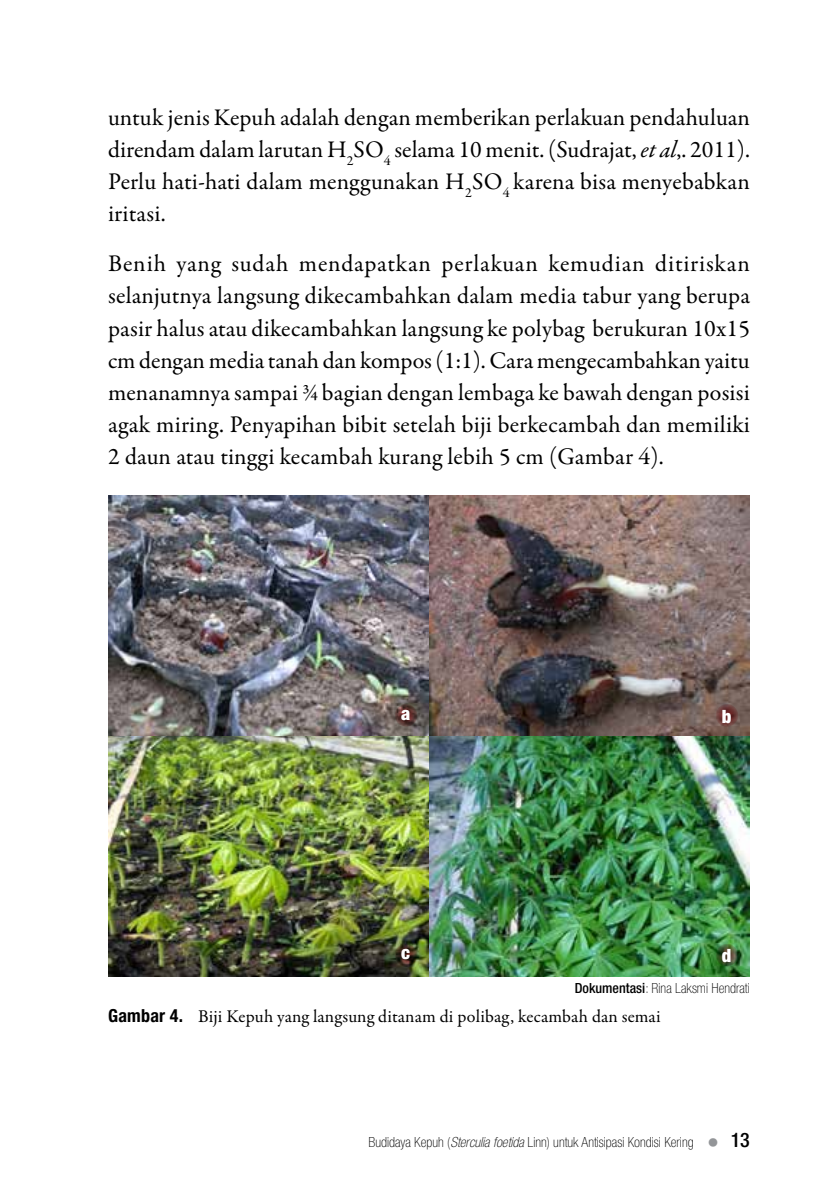
<style>
.page{position:relative;width:840px;height:1191px;background:#fff}
.page>*{position:absolute;margin:0;border:0;box-sizing:border-box;transform-origin:0 0}
.t1{font:24px/32px "Garamond Premr Pro";letter-spacing:.01em;color:#000;text-align:justify}
.t2{font:900 condensed 18.4px "Helvetica Neue";color:#fff}
.t3{font:18px "Garamond Premr Pro";letter-spacing:.01em;color:#000}
.t4{font:100 condensed 14px "Helvetica Neue";color:#000}
.s1{font-style:italic}
.s2{font-weight:500}
.s3{font-family:"Helvetica Neue";font-weight:700;font-stretch:condensed}
.s4{font-size:24px;color:#939598}
.s5{font-weight:500;font-size:20px}
</style>
<div class="page">
<img style="left:108px;top:495px;width:641px;height:481px">
<svg style="left:394px;top:943px;width:23px;height:23px"></svg>
<svg style="left:715px;top:943px;width:22px;height:23px"></svg>
<svg style="left:394px;top:704px;width:23px;height:22px"></svg>
<svg style="left:715px;top:704px;width:22px;height:22px"></svg>
<p class="t1" style="left:108px;top:102px;width:643px">untuk jenis Kepuh adalah dengan memberikan perlakuan pendahuluan direndam dalam larutan H<sub>2</sub>SO<sub>4</sub> selama 10 menit. (Sudrajat, <span class="s1">et al</span>,. 2011).<br>Perlu hati-hati dalam menggunakan H<sub>2</sub>SO<sub>4</sub> karena bisa menyebabkan iritasi.</p>
<p class="t1" style="left:108px;top:248px;width:643px">Benih yang sudah mendapatkan perlakuan kemudian ditiriskan selanjutnya langsung dikecambahkan dalam media tabur yang berupa pasir halus atau dikecambahkan langsung ke polybag berukuran 10x15 cm dengan media tanah dan kompos (1:1). Cara mengecambahkan yaitu menanamnya sampai ¾ bagian dengan lembaga ke bawah dengan posisi agak miring. Penyapihan bibit setelah biji berkecambah dan memiliki 2 daun atau tinggi kecambah kurang lebih 5 cm (Gambar 4).</p>
<p class="t2" style="left:401px;top:702px;width:11px">a</p>
<p class="t2" style="left:721px;top:705px;width:11px">b</p>
<p class="t2" style="left:401px;top:941px;width:10px">c</p>
<p class="t2" style="left:721px;top:944px;width:11px">d</p>
<p class="t4" style="left:574px;top:980px;width:176px"><span class="s2">Dokumentasi</span>: Rina Laksmi Hendrati</p>
<p class="t3" style="left:108px;top:1005px;width:553px"><span class="s3">Gambar 4.</span> Biji Kepuh yang langsung ditanam di polibag, kecambah dan semai</p>
<p class="t4" style="left:368px;top:1133px;width:383px">Budidaya Kepuh (<span class="s1">Sterculia foetida</span> Linn) untuk Antisipasi Kondisi Kering <span class="s4">•</span> <span class="s5">13</span></p>
</div>
